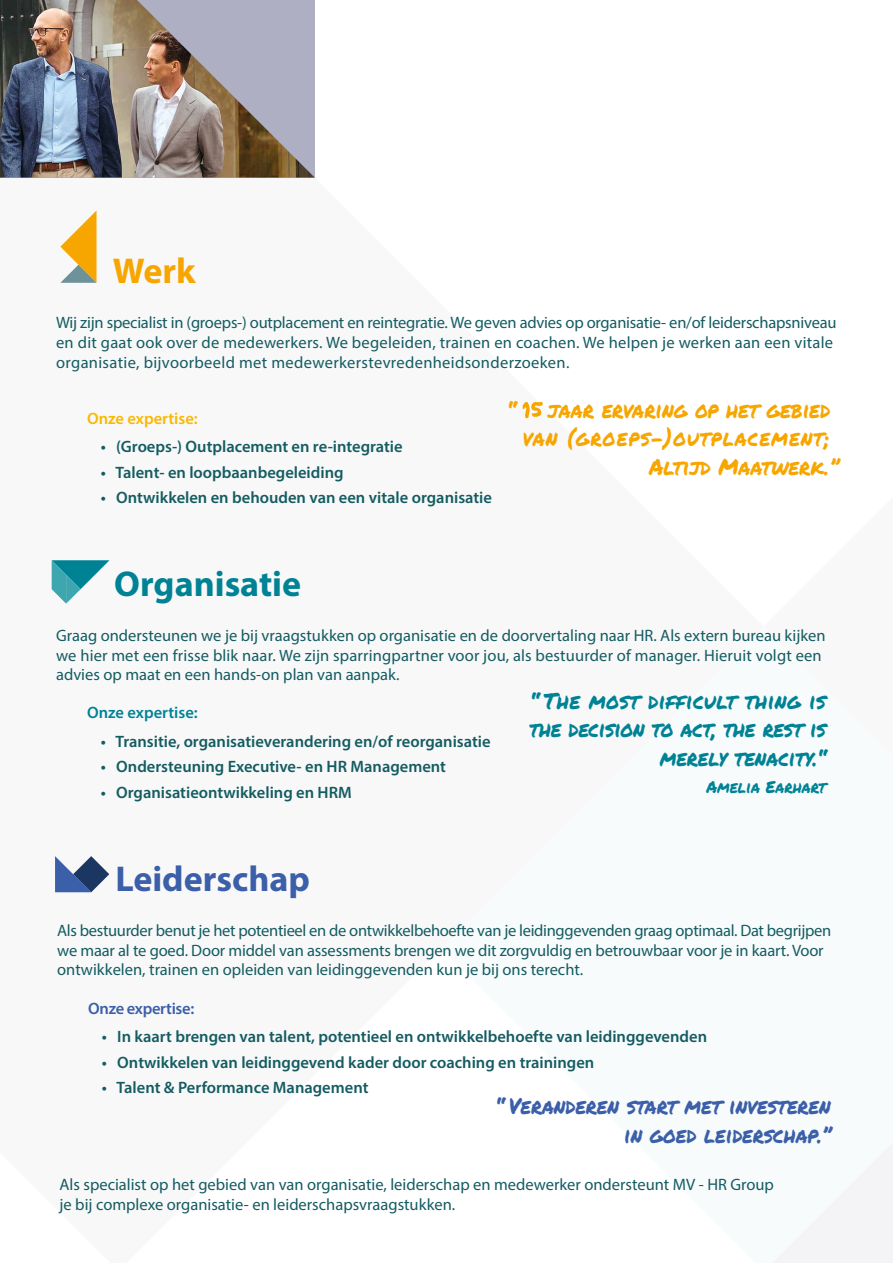
<style>
.page{position:relative;width:893px;height:1263px;background:#fff}
.page>*{position:absolute;margin:0;border:0;box-sizing:border-box;transform-origin:0 0}
.t1{font:700 36px "Myriad Pro";color:#008295}
.t2{font:700 36px "Myriad Pro";color:#3b5fa9}
.t3{font:700 36px "Myriad Pro";color:#f7a600}
.t4{font:22.5px "Permanent Marker";color:#f7a600;scale:.92 1}
.t5{font:22.5px "Permanent Marker";letter-spacing:.05em;color:#f7a600;scale:.92 1}
.t6{font:22.2px/28.5px "Permanent Marker";color:#008295;text-align:right;scale:.94 1}
.t7{font:22.2px/28.5px "Permanent Marker";color:#3b5fa9;text-align:right;scale:.92 1}
.t8{font:16.8px "Permanent Marker";color:#008295;scale:.92 1}
.t9{font:16.5px/19.8px "Myriad Pro";color:#145c62}
.t10{font:600 16.5px "Myriad Pro";color:#145c62}
.t11{font:600 16.5px "Myriad Pro";color:#fbb800}
.t12{font:600 16.5px "Myriad Pro";color:#008295}
.t13{font:600 16.5px "Myriad Pro";letter-spacing:-.02em;color:#3b5fa9}
</style>
<div class="page">
<svg style="left:773px;top:1143px;width:120px;height:120px"></svg>
<img style="left:0;top:0;width:315px;height:178px">
<svg style="left:55px;top:856px;width:54px;height:36px"></svg>
<svg style="left:52px;top:560px;width:57px;height:44px"></svg>
<svg style="left:60px;top:210px;width:37px;height:73px"></svg>
<svg style="left:523px;top:402px;width:20px;height:16px"></svg>
<h1 class="t3" style="left:113px;top:248px;width:84px">Werk</h1>
<p class="t9" style="left:56px;top:313px;width:782px">Wij zijn specialist in (groeps-) outplacement en reintegratie. We geven advies op organisatie- en/of leiderschapsniveau en dit gaat ook over de medewerkers. We begeleiden, trainen en coachen. We helpen je werken aan een vitale organisatie, bijvoorbeeld met medewerkerstevredenheidsonderzoeken.</p>
<p class="t11" style="left:87px;top:408px;width:112px">Onze expertise:</p>
<p class="t10" style="left:101px;top:436px;width:303px">• (Groeps-) Outplacement en re-integratie</p>
<p class="t10" style="left:101px;top:462px;width:244px">• Talent- en loopbaanbegeleiding</p>
<p class="t10" style="left:101px;top:487px;width:393px">• Ontwikkelen en behouden van een vitale organisatie</p>
<h2 class="t4" style="left:507px;top:392px;width:11px">“</h2>
<h2 class="t4" style="left:548px;top:392px;width:309px">jaar ervaring op het gebied</h2>
<h2 class="t5" style="left:522px;top:421px;width:335px">van (groeps-)outplacement;</h2>
<h2 class="t4" style="left:649px;top:450px;width:208px">Altijd Maatwerk.”</h2>
<h1 class="t1" style="left:114px;top:560px;width:188px">Organisatie</h1>
<p class="t9" style="left:56px;top:625px;width:771px">Graag ondersteunen we je bij vraagstukken op organisatie en de doorvertaling naar HR. Als extern bureau kijken we hier met een frisse blik naar. We zijn sparringpartner voor jou, als bestuurder of manager. Hieruit volgt een advies op maat en een hands-on plan van aanpak.</p>
<p class="t12" style="left:87px;top:702px;width:112px">Onze expertise:</p>
<p class="t10" style="left:101px;top:731px;width:391px">• Transitie, organisatieverandering en/of reorganisatie</p>
<p class="t10" style="left:101px;top:756px;width:347px">• Ondersteuning Executive- en HR Management</p>
<p class="t10" style="left:101px;top:782px;width:252px">• Organisatieontwikkeling en HRM</p>
<h3 class="t6" style="left:530px;top:686px;width:317px">“ The most difficult thing is the decision to act, the rest is merely tenacity.“</h3>
<p class="t8" style="left:706px;top:774px;width:132px">Amelia Earhart</p>
<h1 class="t2" style="left:115px;top:855px;width:196px">Leiderschap</h1>
<p class="t9" style="left:57px;top:920px;width:775px">Als bestuurder benut je het potentieel en de ontwikkelbehoefte van je leidinggevenden graag optimaal. Dat begrijpen we maar al te goed. Door middel van assessments brengen we dit zorgvuldig en betrouwbaar voor je in kaart. Voor ontwikkelen, trainen en opleiden van leidinggevenden kun je bij ons terecht.</p>
<p class="t13" style="left:88px;top:998px;width:107px">Onze expertise:</p>
<p class="t10" style="left:102px;top:1026px;width:607px">• In kaart brengen van talent, potentieel en ontwikkelbehoefte van leidinggevenden</p>
<p class="t10" style="left:102px;top:1052px;width:494px">• Ontwikkelen van leidinggevend kader door coaching en trainingen</p>
<p class="t10" style="left:102px;top:1077px;width:268px">• Talent &amp; Performance Management</p>
<h3 class="t7" style="left:496px;top:1091px;width:366px">“ Veranderen start met investeren in goed leiderschap.”</h3>
<p class="t9" style="left:60px;top:1174px;width:716px">Als specialist op het gebied van van organisatie, leiderschap en medewerker ondersteunt MV - HR Group je bij complexe organisatie- en leiderschapsvraagstukken.</p>
</div>
